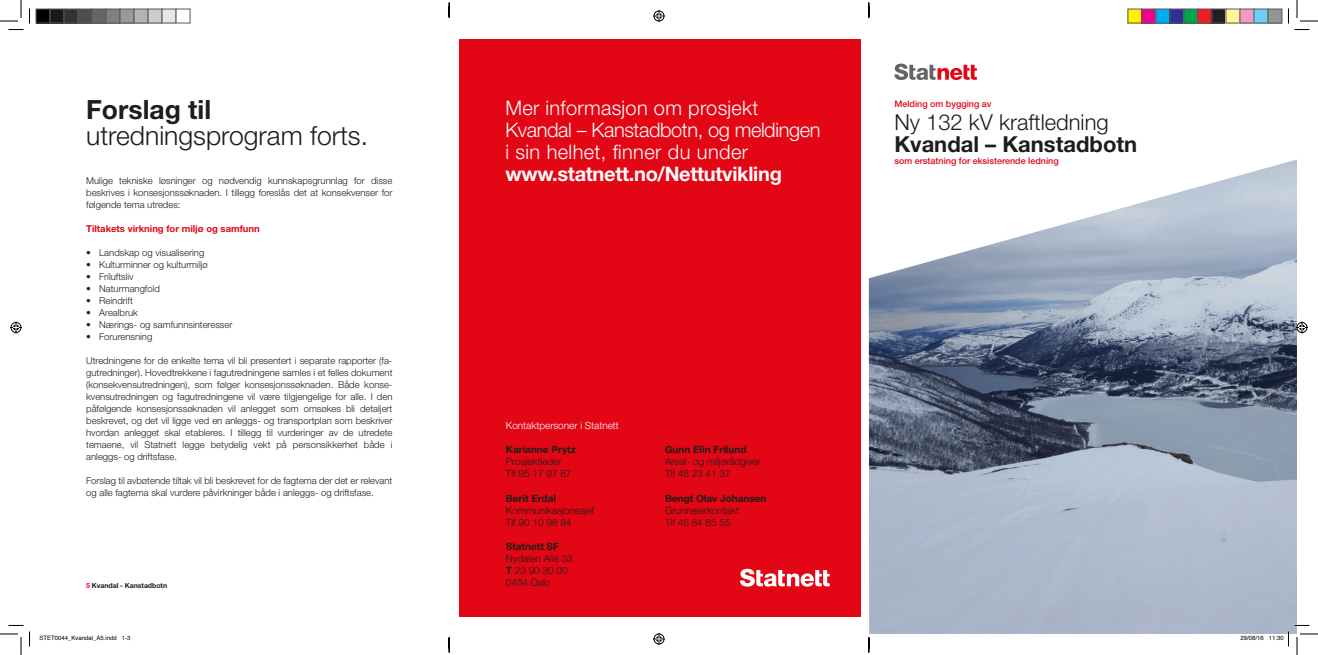
<style>
.page{position:relative;width:1318px;height:655px;background:#fff}
.page>*{position:absolute;margin:0;border:0;box-sizing:border-box;transform-origin:0 0}
.t1{font:300 26.5px "Helvetica Neue LT Std";color:#1d1d1b}
.t2{font:700 26.5px "Helvetica Neue LT Std";color:#1d1d1b}
.t3{font:300 22px "Helvetica Neue LT Std";color:#1d1d1b}
.t4{font:700 22px "Helvetica Neue LT Std";color:#1d1d1b}
.t5{font:300 20px/22px "Helvetica Neue LT Std";letter-spacing:-.02em;color:#fff}
.t6{font:700 20px/22px "Helvetica Neue LT Std";letter-spacing:-.015em;color:#fff}
.t7{font:300 10px "Helvetica Neue LT Std";color:#1d1d1b}
.t8{font:700 10px "Helvetica Neue LT Std";color:#1d1d1b}
.t9{font:300 10px "Helvetica Neue LT Std";color:#fff}
.t10{font:300 9.5px/12px "Helvetica Neue LT Std";color:#1d1d1b;text-align:justify}
.t11{font:700 9.5px "Helvetica Neue LT Std";color:#e30614}
.t12{font:500 9px "Helvetica Neue LT Std";color:#e30614}
.t13{font:700 7px "Helvetica Neue LT Std";letter-spacing:-.01em;color:#1d1d1b}
.t14{font:6px "Helvetica";color:#000}
.s1{color:#e30614}
.s2{font-weight:300}
.s3{font-weight:700}
</style>
<div class="page">
<svg style="left:894px;top:64px;width:83px;height:16px"></svg>
<img style="left:869px;top:159px;width:428px;height:474px">
<div style="left:459px;top:39px;width:401px;height:577px;background:#e30614"></div>
<svg style="left:740px;top:568px;width:89px;height:18px"></svg>
<svg style="left:0;top:0;width:30px;height:30px"></svg>
<svg style="left:0;top:625px;width:30px;height:29px"></svg>
<svg style="left:1288px;top:0;width:30px;height:30px"></svg>
<svg style="left:653px;top:10px;width:12px;height:12px"></svg>
<svg style="left:653px;top:633px;width:12px;height:11px"></svg>
<svg style="left:10px;top:321px;width:12px;height:12px"></svg>
<svg style="left:1296px;top:321px;width:12px;height:12px"></svg>
<div style="left:36px;top:9px;width:14px;height:14px;background:#000"></div>
<div style="left:36px;top:9px;width:15px;height:15px;border:1px solid #595959"></div>
<div style="left:50px;top:9px;width:14px;height:14px;background:#1a1a1a"></div>
<div style="left:50px;top:9px;width:15px;height:15px;border:1px solid #595959"></div>
<div style="left:64px;top:9px;width:14px;height:14px;background:#333"></div>
<div style="left:64px;top:9px;width:15px;height:15px;border:1px solid #595959"></div>
<div style="left:78px;top:9px;width:14px;height:14px;background:#4d4d4d"></div>
<div style="left:78px;top:9px;width:15px;height:15px;border:1px solid #595959"></div>
<div style="left:92px;top:9px;width:14px;height:14px;background:#666"></div>
<div style="left:92px;top:9px;width:15px;height:15px;border:1px solid #595959"></div>
<div style="left:106px;top:9px;width:14px;height:14px;background:#808080"></div>
<div style="left:106px;top:9px;width:15px;height:15px;border:1px solid #595959"></div>
<div style="left:120px;top:9px;width:14px;height:14px;background:#999"></div>
<div style="left:120px;top:9px;width:15px;height:15px;border:1px solid #595959"></div>
<div style="left:134px;top:9px;width:14px;height:14px;background:#b3b3b3"></div>
<div style="left:134px;top:9px;width:15px;height:15px;border:1px solid #595959"></div>
<div style="left:148px;top:9px;width:14px;height:14px;background:#ccc"></div>
<div style="left:148px;top:9px;width:15px;height:15px;border:1px solid #595959"></div>
<div style="left:162px;top:9px;width:14px;height:14px;background:#e6e6e6"></div>
<div style="left:162px;top:9px;width:15px;height:15px;border:1px solid #595959"></div>
<div style="left:1128px;top:9px;width:14px;height:14px;background:#fff101"></div>
<div style="left:1142px;top:9px;width:14px;height:14px;background:#ed028c"></div>
<div style="left:1156px;top:9px;width:14px;height:14px;background:#00aeef"></div>
<div style="left:1170px;top:9px;width:14px;height:14px;background:#2e3092"></div>
<div style="left:1169px;top:9px;width:15px;height:15px;border:1px solid #595959"></div>
<div style="left:1184px;top:9px;width:14px;height:14px;background:#00a54f"></div>
<div style="left:1183px;top:9px;width:15px;height:15px;border:1px solid #595959"></div>
<div style="left:1198px;top:9px;width:14px;height:14px;background:#ee1d23"></div>
<div style="left:1212px;top:9px;width:14px;height:14px;background:#231f20"></div>
<div style="left:1211px;top:9px;width:15px;height:15px;border:1px solid #595959"></div>
<div style="left:1226px;top:9px;width:14px;height:14px;background:#fff79a"></div>
<div style="left:1240px;top:9px;width:14px;height:14px;background:#f499c2"></div>
<div style="left:1254px;top:9px;width:14px;height:14px;background:#6bcff6"></div>
<div style="left:1268px;top:9px;width:14px;height:14px;background:#939598"></div>
<div style="left:1267px;top:9px;width:15px;height:15px;border:1px solid #595959"></div>
<svg style="left:1240px;top:624px;width:78px;height:30px"></svg>
<svg style="left:448px;top:3px;width:2px;height:15px"></svg>
<svg style="left:448px;top:637px;width:2px;height:15px"></svg>
<svg style="left:868px;top:3px;width:1px;height:15px"></svg>
<svg style="left:868px;top:637px;width:1px;height:15px"></svg>
<p class="t2" style="left:86px;top:93px;width:127px">Forslag til</p>
<p class="t1" style="left:86px;top:120px;width:283px">utredningsprogram forts.</p>
<p class="t10" style="left:86px;top:174px;width:308px">Mulige tekniske løsninger og nødvendig kunnskapsgrunnlag for disse beskrives i konsesjonssøknaden. I tillegg foreslås det at konsekvenser for følgende tema utredes:</p>
<p class="t11" style="left:86px;top:222px;width:175px">Tiltakets virkning for miljø og samfunn</p>
<p class="t10" style="left:86px;top:246px;width:120px">• Landskap og visualisering</p>
<p class="t10" style="left:86px;top:258px;width:123px">• Kulturminner og kulturmiljø</p>
<p class="t10" style="left:86px;top:270px;width:49px">• Friluftsliv</p>
<p class="t10" style="left:86px;top:282px;width:75px">• Naturmangfold</p>
<p class="t10" style="left:86px;top:294px;width:48px">• Reindrift</p>
<p class="t10" style="left:86px;top:306px;width:53px">• Arealbruk</p>
<p class="t10" style="left:86px;top:318px;width:148px">• Nærings- og samfunnsinteresser</p>
<p class="t10" style="left:86px;top:330px;width:68px">• Forurensning</p>
<p class="t10" style="left:86px;top:354px;width:308px">Utredningene for de enkelte tema vil bli presentert i separate rapporter (fa&shy;gutredninger). Hovedtrekkene i fagutredningene samles i et felles dokument (konsekvensutredningen), som følger konsesjonssøknaden. Både konse&shy;kvensutredningen og fagutredningene vil være tilgjengelige for alle. I den påfølgende konsesjonssøknaden vil anlegget som omsøkes bli detaljert beskrevet, og det vil ligge ved en anleggs- og transportplan som beskriver hvordan anlegget skal etableres. I tillegg til vurderinger av de utredete temaene, vil Statnett legge betydelig vekt på personsikkerhet både i anleggs- og driftsfase.</p>
<p class="t10" style="left:86px;top:474px;width:308px">Forslag til avbøtende tiltak vil bli beskrevet for de fagtema der det er relevant og alle fagtema skal vurdere påvirkninger både i anleggs- og driftsfase.</p>
<p class="t13" style="left:86px;top:580px;width:82px"><span class="s1">5</span> Kvandal - Kanstadbotn</p>
<p class="t5" style="left:505px;top:96px;width:316px">Mer informasjon om prosjekt<br>Kvandal – Kanstadbotn, og meldingen</p>
<p class="t6" style="left:505px;top:140px;width:278px"><span class="s2">i sin helhet, finner du under </span>www.statnett.no/Nettutvikling</p>
<p class="t12" style="left:894px;top:98px;width:99px">Melding om bygging av</p>
<p class="t3" style="left:894px;top:109px;width:216px">Ny 132 kV kraftledning</p>
<p class="t4" style="left:894px;top:130px;width:244px">Kvandal – Kanstadbotn</p>
<p class="t12" style="left:894px;top:156px;width:166px">som erstatning for eksisterende ledning</p>
<p class="t9" style="left:506px;top:419px;width:114px">Kontaktpersoner i Statnett</p>
<p class="t8" style="left:506px;top:443px;width:72px">Karianne Prytz</p>
<p class="t7" style="left:506px;top:455px;width:57px">Prosjektleder</p>
<p class="t7" style="left:506px;top:467px;width:67px">Tlf 95 17 97 87</p>
<p class="t8" style="left:506px;top:491px;width:52px">Berit Erdal</p>
<p class="t7" style="left:506px;top:503px;width:90px">Kommunikasjonssjef</p>
<p class="t7" style="left:506px;top:515px;width:67px">Tlf 90 10 98 84</p>
<p class="t8" style="left:506px;top:539px;width:55px">Statnett SF</p>
<p class="t7" style="left:506px;top:551px;width:68px">Nydalen Allé 33</p>
<p class="t7" style="left:506px;top:563px;width:63px"><span class="s3">T</span> 23 90 30 00</p>
<p class="t7" style="left:506px;top:575px;width:46px">0484 Oslo</p>
<p class="t8" style="left:665px;top:443px;width:83px">Gunn Elin Frilund</p>
<p class="t7" style="left:665px;top:455px;width:97px">Areal- og miljørådgiver</p>
<p class="t7" style="left:665px;top:467px;width:67px">Tlf 48 23 41 37</p>
<p class="t8" style="left:665px;top:491px;width:103px">Bengt Olav Johansen</p>
<p class="t7" style="left:665px;top:503px;width:76px">Grunneierkontakt</p>
<p class="t7" style="left:665px;top:515px;width:67px">Tlf 46 84 85 55</p>
<p class="t14" style="left:40px;top:633px;width:93px">STET0044_Kvandal_A5.indd 1-3</p>
<p class="t14" style="left:1240px;top:633px;width:45px">29/08/16 11:30</p>
</div>
